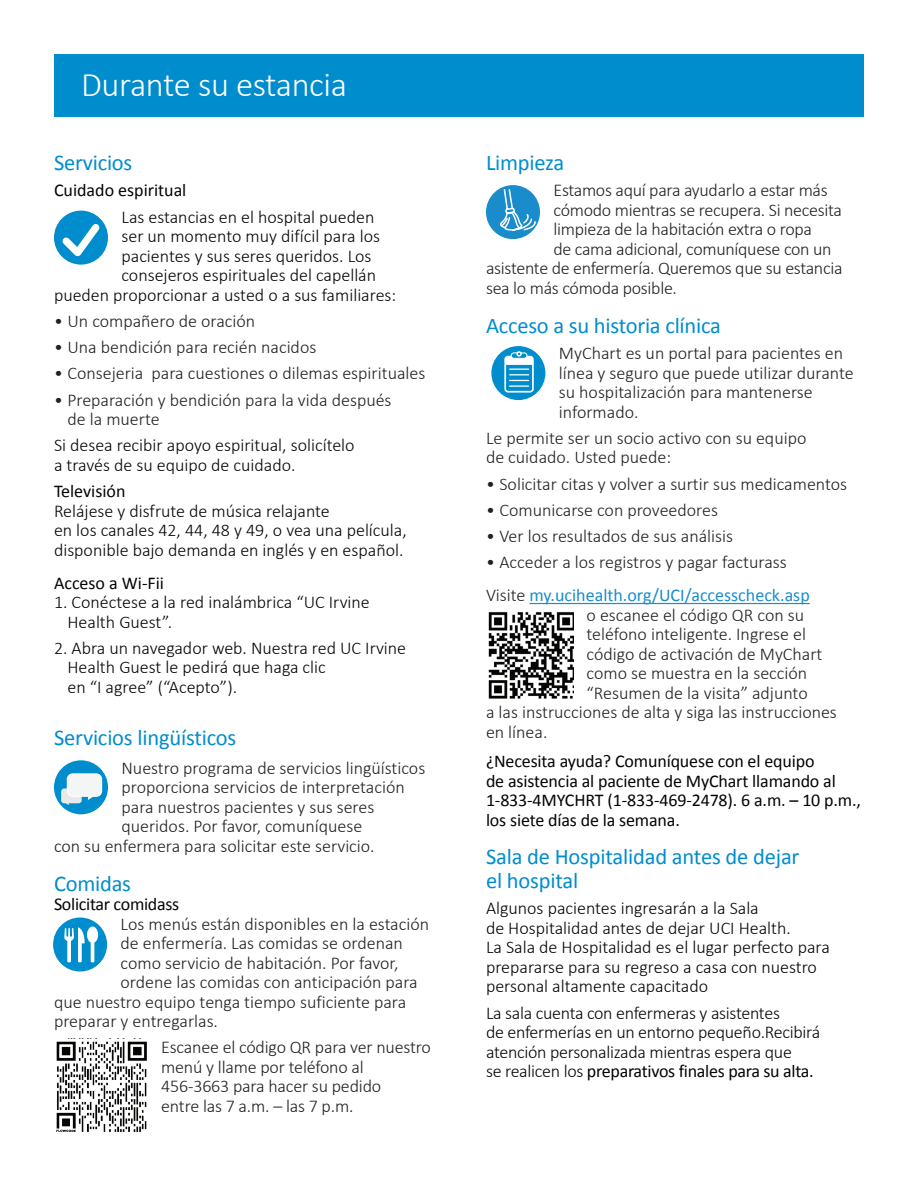
<style>
.page{position:relative;width:918px;height:1188px;background:#fff}
.page>*{position:absolute;margin:0;border:0;box-sizing:border-box;transform-origin:0 0}
.t1{font:300 34.5px "Calibri";letter-spacing:-.01em;color:#fff}
.t2{font:22.5px/24.3px "Calibri";letter-spacing:-.01em;color:#008dce}
.t3{font:300 18px/19.5px "Calibri";color:#231f20}
.t4{font:300 18px/19.5px "Calibri";color:#040503}
.t5{font:18px/19.5px "Calibri";letter-spacing:-.01em;color:#040503}
.s1{color:#040503}
.s2{font-weight:400;color:#198ccd}
.s3{font-weight:400}
</style>
<div class="page">
<div style="left:54px;top:54px;width:810px;height:63px;background:#008dce"></div>
<div style="left:54px;top:760px;width:54px;height:54px;background:#008dce;border-radius:50%"></div>
<div style="left:61px;top:788px;width:21px;height:15px;background:#e9e9e9;border-radius:3px"></div>
<div style="left:67px;top:774px;width:35px;height:22px;background:#f3f6f4;border-radius:5px"></div>
<div style="left:67px;top:773px;width:35px;height:24px;border:1px solid #fff;border-radius:5px"></div>
<svg style="left:88px;top:795px;width:7px;height:5px"></svg>
<hr style="left:530px;top:603px;width:280px;height:1px;background:#198ccd">
<div style="left:54px;top:211px;width:54px;height:54px;background:#008dce;border-radius:50%"></div>
<svg style="left:62px;top:224px;width:38px;height:33px"></svg>
<div style="left:491px;top:346px;width:54px;height:54px;background:#008dce;border-radius:50%"></div>
<svg style="left:504px;top:351px;width:30px;height:42px"></svg>
<div style="left:486px;top:185px;width:54px;height:54px;background:#1a8ccb;border-radius:50%"></div>
<svg style="left:500px;top:188px;width:38px;height:43px"></svg>
<div style="left:53px;top:918px;width:54px;height:54px;background:#008dce;border-radius:50%"></div>
<svg style="left:64px;top:927px;width:34px;height:36px"></svg>
<img style="left:488px;top:612px;width:85px;height:87px">
<img style="left:56px;top:1041px;width:91px;height:91px">
<h1 class="t1" style="left:81px;top:64px;width:268px">Durante su estancia</h1>
<p class="t2" style="left:54px;top:150px;width:80px">Servicios</p>
<p class="t5" style="left:54px;top:180px;width:134px">Cuidado espiritual</p>
<p class="t4" style="left:122px;top:207px;width:254px">Las estancias en el hospital pueden</p>
<p class="t4" style="left:122px;top:226px;width:260px">ser un momento muy difícil para los</p>
<p class="t4" style="left:122px;top:246px;width:252px">pacientes y sus seres queridos. Los</p>
<p class="t4" style="left:122px;top:265px;width:256px">consejeros espirituales del capellán</p>
<p class="t4" style="left:54px;top:285px;width:344px">pueden proporcionar a usted o a sus familiares:</p>
<p class="t3" style="left:54px;top:311px;width:203px">• Un compañero de oración</p>
<p class="t3" style="left:54px;top:337px;width:264px">• Una bendición para recién nacidos</p>
<p class="t3" style="left:54px;top:364px;width:373px">• Consejeria para cuestiones o dilemas espirituales</p>
<p class="t3" style="left:68px;top:390px;width:326px;text-indent:-14px">• Preparación y bendición para la vida después de la muerte</p>
<p class="t4" style="left:54px;top:436px;width:302px">Si desea recibir apoyo espiritual, solicítelo a través de su equipo de cuidado.</p>
<p class="t5" style="left:54px;top:481px;width:73px">Televisión</p>
<p class="t4" style="left:54px;top:501px;width:354px">Relájese y disfrute de música relajante<br>en los canales 42, 44, 48 y 49, o vea una película, disponible bajo demanda en inglés y en español.</p>
<p class="t5" style="left:54px;top:572px;width:112px">Acceso a Wi-Fii</p>
<p class="t4" style="left:68px;top:592px;width:304px;text-indent:-14px">1. Conéctese a la red inalámbrica “UC Irvine<br>Health Guest”.</p>
<p class="t4" style="left:68px;top:638px;width:340px;text-indent:-14px">2. Abra un navegador web. Nuestra red UC Irvine<br>Health Guest le pedirá que haga clic<br>en “I agree” (“Acepto”).</p>
<p class="t2" style="left:54px;top:725px;width:184px">Servicios lingüísticos</p>
<p class="t3" style="left:122px;top:758px;width:305px">Nuestro programa de servicios lingüísticos</p>
<p class="t3" style="left:122px;top:777px;width:285px">proporciona servicios de interpretación</p>
<p class="t3" style="left:122px;top:797px;width:254px">para nuestros pacientes y sus seres</p>
<p class="t3" style="left:122px;top:816px;width:242px">queridos. Por favor, comuníquese</p>
<p class="t3" style="left:54px;top:836px;width:322px">con su enfermera para solicitar este servicio.</p>
<p class="t2" style="left:54px;top:871px;width:79px">Comidas</p>
<p class="t5" style="left:54px;top:894px;width:127px">Solicitar comidass</p>
<p class="t3" style="left:121px;top:914px;width:310px">Los menús están disponibles en la estación</p>
<p class="t3" style="left:121px;top:933px;width:284px">de enfermería. Las comidas se ordenan</p>
<p class="t3" style="left:121px;top:953px;width:279px">como servicio de habitación. Por favor,</p>
<p class="t3" style="left:121px;top:972px;width:299px">ordene las comidas con anticipación para</p>
<p class="t3" style="left:54px;top:992px;width:354px">que nuestro equipo tenga tiempo suficiente para</p>
<p class="t3" style="left:54px;top:1011px;width:166px">preparar y entregarlas.</p>
<p class="t3" style="left:161px;top:1038px;width:271px">Escanee el código QR para ver nuestro menú y llame por teléfono al<br>456-3663 para hacer su pedido<br>entre las 7 a.m. <span class="s1">–</span> las 7 p.m.</p>
<p class="t2" style="left:486px;top:150px;width:80px">Limpieza</p>
<p class="t3" style="left:554px;top:181px;width:276px">Estamos aquí para ayudarlo a estar más</p>
<p class="t3" style="left:554px;top:200px;width:290px">cómodo mientras se recupera. Si necesita</p>
<p class="t3" style="left:554px;top:220px;width:260px">limpieza de la habitación extra o ropa</p>
<p class="t3" style="left:554px;top:239px;width:280px">de cama adicional, comuníquese con un</p>
<p class="t3" style="left:486px;top:259px;width:358px">asistente de enfermería. Queremos que su estancia</p>
<p class="t3" style="left:486px;top:278px;width:193px">sea lo más cómoda posible.</p>
<p class="t2" style="left:486px;top:313px;width:236px">Acceso a su historia clínica</p>
<p class="t3" style="left:559px;top:343px;width:296px">MyChart es un portal para pacientes en línea y seguro que puede utilizar durante su hospitalización para mantenerse informado.</p>
<p class="t3" style="left:486px;top:428px;width:322px">Le permite ser un socio activo con su equipo de cuidado. Usted puede:</p>
<p class="t3" style="left:486px;top:474px;width:363px">• Solicitar citas y volver a surtir sus medicamentos</p>
<p class="t3" style="left:486px;top:500px;width:234px">• Comunicarse con proveedores</p>
<p class="t3" style="left:486px;top:526px;width:249px">• Ver los resultados de sus análisis</p>
<p class="t3" style="left:486px;top:546px;width:325px;line-height:33px">• Acceder a los registros y pagar facturass<br>Visite <span class="s2">my.ucihealth.org/UCI/accesscheck.asp</span></p>
<p class="t3" style="left:587px;top:605px;width:219px">o escanee el código QR con su</p>
<p class="t3" style="left:587px;top:625px;width:221px">teléfono inteligente. Ingrese el</p>
<p class="t3" style="left:587px;top:644px;width:237px">código de activación de MyChart</p>
<p class="t3" style="left:587px;top:664px;width:222px">como se muestra en la sección</p>
<p class="t3" style="left:587px;top:683px;width:223px">“Resumen de la visita” adjunto</p>
<p class="t3" style="left:486px;top:702px;width:352px">a las instrucciones de alta y siga las instrucciones</p>
<p class="t3" style="left:486px;top:722px;width:63px">en línea.</p>
<p class="t5" style="left:486px;top:751px;width:377px">¿Necesita ayuda? Comuníquese con el equipo<br>de asistencia al paciente de MyChart llamando al 1-833-4MYCHRT (1-833-469-2478). 6 a.m. – 10 p.m., los siete días de la semana.</p>
<p class="t2" style="left:486px;top:844px;width:315px">Sala de Hospitalidad antes de dejar el hospital</p>
<p class="t4" style="left:486px;top:898px;width:345px">Algunos pacientes ingresarán a la Sala<br>de Hospitalidad antes de dejar UCI Health.<br>La Sala de Hospitalidad es el lugar perfecto para prepararse para su regreso a casa con nuestro personal altamente capacitado</p>
<p class="t4" style="left:486px;top:1003px;width:336px">La sala cuenta con enfermeras y asistentes<br>de enfermerías en un entorno pequeño.Recibirá atención personalizada mientras espera que<br>se realicen los <span class="s3">preparativos finales para su alta.</span></p>
</div>
